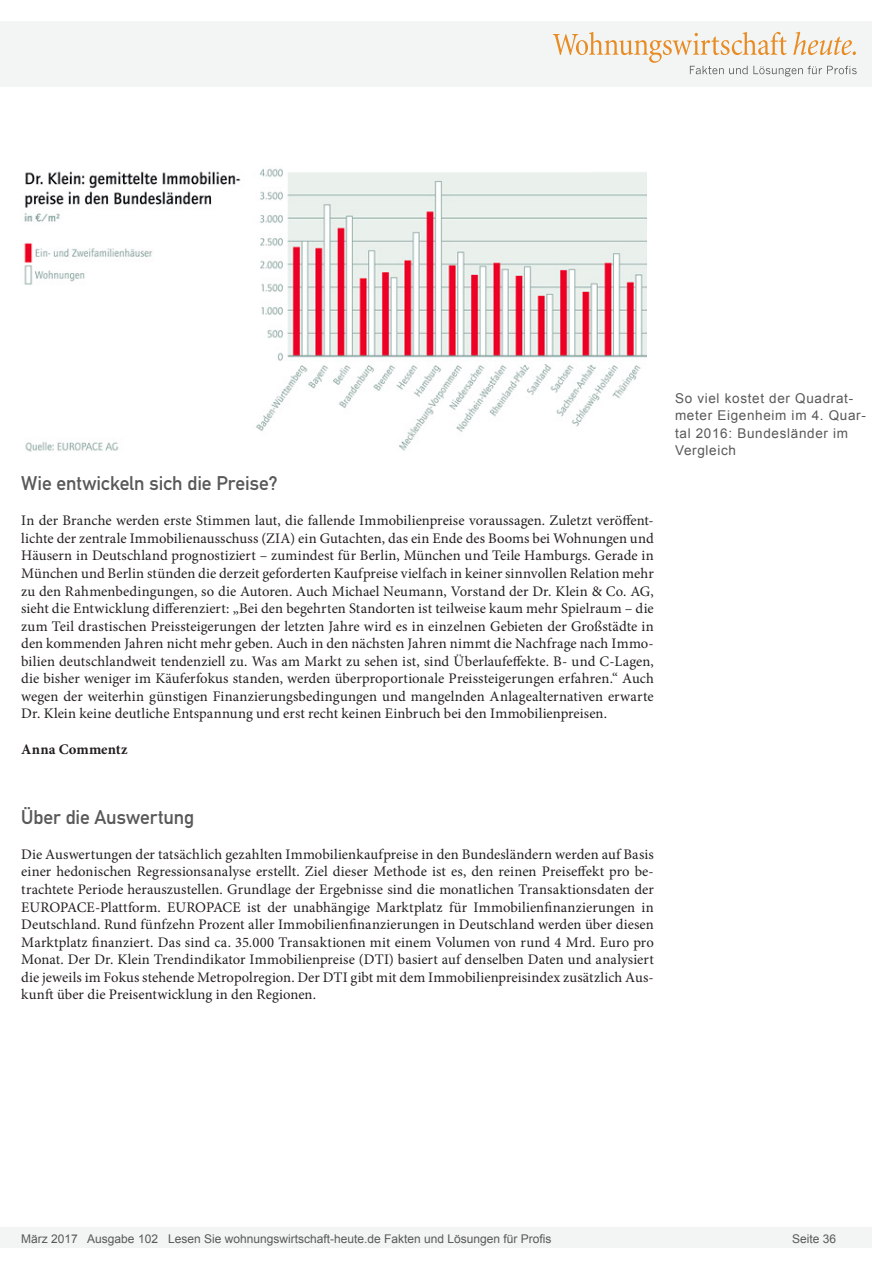
<style>
.page{position:relative;width:893px;height:1263px;background:#fff}
.page>*{position:absolute;margin:0;border:0;box-sizing:border-box;transform-origin:0 0}
.t1{font:19.5px "DIN Mittelschrift";letter-spacing:-.005em;color:#595959}
.t2{font:14.7px/17.5px "Minion Pro";letter-spacing:.005em;color:#231f20;text-align:justify}
.t3{font:700 14.7px "Minion Pro";letter-spacing:.01em;color:#231f20}
.t4{font:13.5px/17.5px "Arial";letter-spacing:.05em;color:#595959}
.t5{font:12px "Arial";color:#595959}
</style>
<div class="page">
<div style="left:0;top:1227px;width:872px;height:20px;background:#f3f4f4"></div>
<div style="left:0;top:21px;width:872px;height:66px;background:#f3f4f4"></div>
<svg style="left:553px;top:32px;width:304px;height:45px"></svg>
<img style="left:24px;top:168px;width:622px;height:284px">
<h1 class="t1" style="left:21px;top:472px;width:258px">Wie entwickeln sich die Preise?</h1>
<p class="t2" style="left:21px;top:512px;width:634px">In der Branche werden erste Stimmen laut, die fallende Immobilienpreise voraussagen. Zuletzt veröffent&shy;lichte der zentrale Immobilienausschuss (ZIA) ein Gutachten, das ein Ende des Booms bei Wohnungen und Häusern in Deutschland prognostiziert – zumindest für Berlin, München und Teile Hamburgs. Gerade in München und Berlin stünden die derzeit geforderten Kaufpreise vielfach in keiner sinnvollen Relation mehr zu den Rahmenbedingungen, so die Autoren. Auch Michael Neumann, Vorstand der Dr. Klein &amp; Co. AG, sieht die Entwicklung differenziert: „Bei den begehrten Standorten ist teilweise kaum mehr Spielraum – die zum Teil drastischen Preissteigerungen der letzten Jahre wird es in einzelnen Gebieten der Großstädte in den kommenden Jahren nicht mehr geben. Auch in den nächsten Jahren nimmt die Nachfrage nach Immo&shy;bilien deutschlandweit tendenziell zu. Was am Markt zu sehen ist, sind Überlaufeffekte. B- und C-Lagen, die bisher weniger im Käuferfokus standen, werden überproportionale Preissteigerungen erfahren.“ Auch wegen der weiterhin günstigen Finanzierungsbedingungen und mangelnden Anlagealternativen erwarte Dr. Klein keine deutliche Entspannung und erst recht keinen Einbruch bei den Immobilienpreisen.</p>
<p class="t3" style="left:21px;top:738px;width:108px">Anna Commentz</p>
<h1 class="t1" style="left:21px;top:805px;width:175px">Über die Auswertung</h1>
<p class="t2" style="left:21px;top:845px;width:634px">Die Auswertungen der tatsächlich gezahlten Immobilienkaufpreise in den Bundesländern werden auf Basis einer hedonischen Regressionsanalyse erstellt. Ziel dieser Methode ist es, den reinen Preiseffekt pro be&shy;trachtete Periode herauszustellen. Grundlage der Ergebnisse sind die monatlichen Transaktionsdaten der EUROPACE-Plattform. EUROPACE ist der unabhängige Marktplatz für Immobilienfinanzierungen in Deutschland. Rund fünfzehn Prozent aller Immobilienfinanzierungen in Deutschland werden über diesen Marktplatz finanziert. Das sind ca. 35.000 Transaktionen mit einem Volumen von rund 4 Mrd. Euro pro Monat. Der Dr. Klein Trendindikator Immobilienpreise (DTI) basiert auf denselben Daten und analysiert die jeweils im Fokus stehende Metropolregion. Der DTI gibt mit dem Immobilienpreisindex zusätzlich Aus&shy;kunft über die Preisentwicklung in den Regionen.</p>
<p class="t4" style="left:675px;top:389px;width:192px">So viel kostet der Quadrat&shy;meter Eigenheim im 4. Quar&shy;tal 2016: Bundesländer im<br>Vergleich</p>
<p class="t5" style="left:21px;top:1230px;width:532px">März 2017 Ausgabe 102 Lesen Sie wohnungswirtschaft-heute.de Fakten und Lösungen für Profis</p>
<p class="t5" style="left:792px;top:1231px;width:46px">Seite 36</p>
</div>
